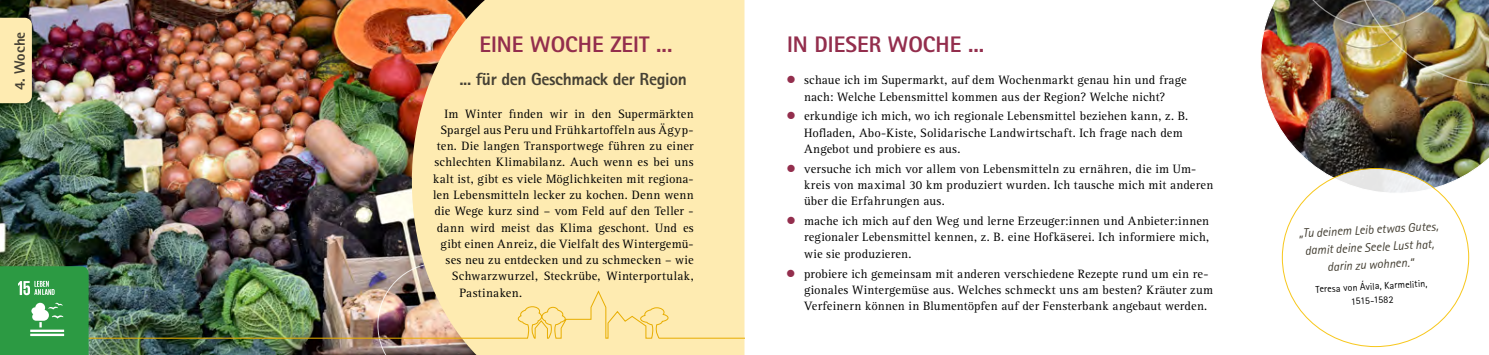
<style>
.page{position:relative;width:1489px;height:355px;background:#fff}
.page>*{position:absolute;margin:0;border:0;box-sizing:border-box;transform-origin:0 0}
.t1{font:800 22.5px "Rotis Sans Serif";color:#932e4d}
.t2{font:800 17.5px "Rotis Sans Serif";letter-spacing:-.02em;color:#454034}
.t3{font:800 15px "Rotis Sans Serif";color:#454034}
.t4{font:12.5px/16.2px "Agfa Rotis Serif";letter-spacing:.02em;color:#000}
.t5{font:italic 12.5px/17.5px "Rotis Sans Serif";color:#454034;text-align:center}
.t6{font:10px/13.8px "Rotis Sans Serif";color:#000;text-align:center}
</style>
<div class="page">
<img style="left:0;top:0;width:412px;height:354px">
<svg style="left:377px;top:262px;width:35px;height:92px"></svg>
<img style="left:1263px;top:86px;width:225px;height:107px">
<img style="left:1260px;top:0;width:228px;height:86px">
<div style="left:1282px;top:168px;width:186px;height:178px;background:#fff;border-radius:50%"></div>
<div style="left:412px;top:0;width:332px;height:354px;background:#feebb1"></div>
<img style="left:89px;top:290px;width:655px;height:48px">
<div style="left:0;top:18px;width:32px;height:85px;background:#feebb1"></div>
<svg style="left:0;top:266px;width:89px;height:88px"></svg>
<p class="t3" style="left:10px;top:90px;width:60px;rotate:-90deg">4. Woche</p>
<h1 class="t1" style="left:479px;top:30px;width:194px">EINE WOCHE ZEIT ...</h1>
<h2 class="t2" style="left:459px;top:68px;width:229px">... für den Geschmack der Region</h2>
<p class="t4" style="left:444px;top:105px;width:251px">Im Winter finden wir in den Supermärkten</p>
<p class="t4" style="left:440px;top:122px;width:254px">Spargel aus Peru und Frühkartoffeln aus Ägyp-</p>
<p class="t4" style="left:437px;top:138px;width:258px">ten. Die langen Transportwege führen zu einer</p>
<p class="t4" style="left:434px;top:154px;width:261px">schlechten Klimabilanz. Auch wenn es bei uns</p>
<p class="t4" style="left:433px;top:170px;width:262px">kalt ist, gibt es viele Möglichkeiten mit regiona-</p>
<p class="t4" style="left:433px;top:187px;width:262px">len Lebensmitteln lecker zu kochen. Denn wenn</p>
<p class="t4" style="left:434px;top:203px;width:259px">die Wege kurz sind – vom Feld auf den Teller -</p>
<p class="t4" style="left:437px;top:219px;width:258px">dann wird meist das Klima geschont. Und es</p>
<p class="t4" style="left:440px;top:235px;width:254px">gibt einen Anreiz, die Vielfalt des Wintergemü-</p>
<p class="t4" style="left:445px;top:252px;width:249px">ses neu zu entdecken und zu schmecken – wie</p>
<p class="t4" style="left:452px;top:268px;width:243px">Schwarzwurzel, Steckrübe, Winterportulak,</p>
<p class="t4" style="left:459px;top:284px;width:64px">Pastinaken.</p>
<h1 class="t1" style="left:787px;top:30px;width:199px">IN DIESER WOCHE ...</h1>
<p class="t4" style="left:804px;top:72px;width:384px">schaue ich im Supermarkt, auf dem Wochenmarkt genau hin und frage nach: Welche Lebensmittel kommen aus der Region? Welche nicht?</p>
<p class="t4" style="left:804px;top:108px;width:386px">erkundige ich mich, wo ich regionale Lebensmittel beziehen kann, z. B.<br>Hofladen, Abo-Kiste, Solidarische Landwirtschaft. Ich frage nach dem<br>Angebot und probiere es aus.</p>
<p class="t4" style="left:804px;top:161px;width:411px">versuche ich mich vor allem von Lebensmitteln zu ernähren, die im Um&shy;kreis von maximal 30 km produziert wurden. Ich tausche mich mit anderen über die Erfahrungen aus.</p>
<p class="t4" style="left:804px;top:213px;width:406px;text-align:justify">mache ich mich auf den Weg und lerne Erzeuger:innen und Anbieter:innen regionaler Lebensmittel kennen, z. B. eine Hofkäserei. Ich informiere mich, wie sie produzieren.</p>
<p class="t4" style="left:804px;top:265px;width:410px">probiere ich gemeinsam mit anderen verschiedene Rezepte rund um ein re&shy;gionales Wintergemüse aus. Welches schmeckt uns am besten? Kräuter zum<br>Verfeinern können in Blumentöpfen auf der Fensterbank angebaut werden.</p>
<p class="t5" style="left:1298px;top:224px;width:141px;rotate:-3deg">„Tu deinem Leib etwas Gutes, damit deine Seele Lust hat, darin zu wohnen.“</p>
<p class="t6" style="left:1315px;top:282px;width:113px;rotate:-3deg">Teresa von Ávila, Karmelitin,<br>1515-1582</p>
</div>
